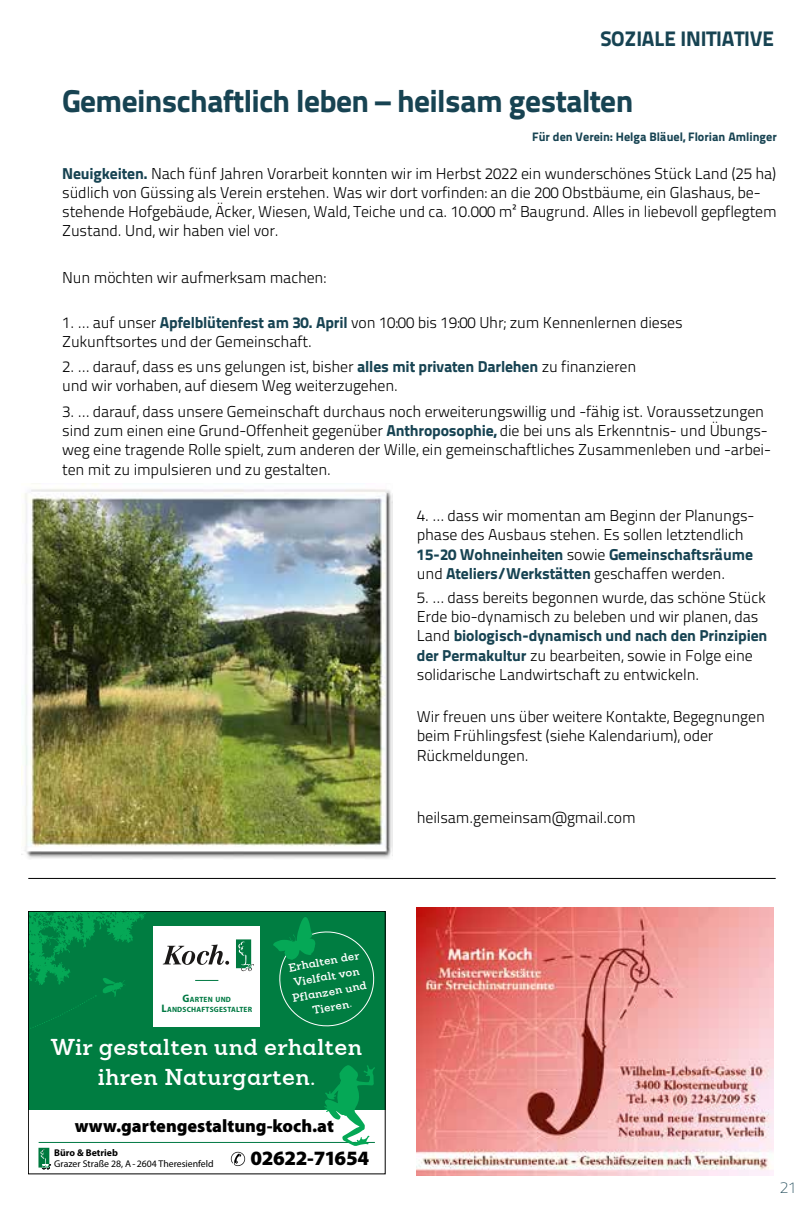
<style>
.page{position:relative;width:804px;height:1206px;background:#fff}
.page>*{position:absolute;margin:0;border:0;box-sizing:border-box;transform-origin:0 0}
.t1{font:800 31.5px "Titillium Text 22 L";letter-spacing:-.02em;color:#174352}
.t2{font:600 22.4px/30.1px "Sanchez W03";letter-spacing:.02em;color:#fff;text-align:center;scale:1.04 1}
.t3{font:800 21px "Titillium Text 22 L";letter-spacing:-.01em;color:#174352}
.t4{font:900 20.47px "Myriad Pro";letter-spacing:-.02em;color:#000}
.t5{font:900 18.03px "Myriad Pro";color:#000}
.t6{font:300 15.75px/19.2px "Titillium Text 22 L";letter-spacing:-.01em;color:#000}
.t7{font:100 15.75px "Titillium Text 22 L";color:#174352}
.t8{font:800 12.25px "Titillium Text 22 L";color:#174352}
.t9{font:600 11.03px/15.4px "Sanchez W03";color:#fff;text-align:center;scale:1.04 1}
.t10{font:9.8px "Myriad Pro";color:#000}
.t11{font:700 9.8px "Myriad Pro";color:#000}
.t12{font:700 semi-condensed 7.7px/10.2px "Myriad Pro";letter-spacing:.03em;color:#007943;text-align:center;scale:1.04 1}
.s1{font-weight:800;color:#174352}
.s2{font-size:10.85px}
</style>
<div class="page">
<img style="left:21px;top:483px;width:371px;height:376px">
<div style="left:28px;top:911px;width:357px;height:198px;background:#007d41"></div>
<div style="left:153px;top:926px;width:107px;height:100px;background:#fff"></div>
<svg style="left:236px;top:939px;width:18px;height:32px"></svg>
<div style="left:39px;top:1148px;width:10px;height:19px;border:1px solid #007a3f"></div>
<svg style="left:40px;top:1149px;width:11px;height:20px"></svg>
<svg style="left:231px;top:1151px;width:14px;height:15px"></svg>
<svg style="left:30px;top:913px;width:199px;height:116px"></svg>
<hr style="left:39px;top:1142px;width:336px;height:1px;background:#007943">
<svg style="left:324px;top:1065px;width:51px;height:81px"></svg>
<div style="left:28px;top:911px;width:357px;height:263px;border:1px solid #000"></div>
<svg style="left:273px;top:917px;width:102px;height:110px"></svg>
<img style="left:416px;top:907px;width:357px;height:268px">
<hr style="left:28px;top:878px;width:747px;height:1px;background:#000">
<h3 class="t3" style="left:600px;top:22px;width:175px">SOZIALE INITIATIVE</h3>
<h1 class="t1" style="left:62px;top:76px;width:572px">Gemeinschaftlich leben – heilsam gestalten</h1>
<p class="t8" style="left:532px;top:127px;width:246px">Für den Verein: Helga Bläuel, Florian Amlinger</p>
<p class="t6" style="left:62px;top:163px;width:716px"><span class="s1">Neuigkeiten.</span> Nach fünf Jahren Vorarbeit konnten wir im Herbst 2022 ein wunderschönes Stück Land (25 ha) südlich von Güssing als Verein erstehen. Was wir dort vorfinden: an die 200 Obstbäume, ein Glashaus, be&shy;stehende Hofgebäude, Äcker, Wiesen, Wald, Teiche und ca. 10.000 m² Baugrund. Alles in liebevoll gepflegtem Zustand. Und, wir haben viel vor.</p>
<p class="t6" style="left:62px;top:267px;width:265px">Nun möchten wir aufmerksam machen:</p>
<p class="t6" style="left:62px;top:311px;width:622px">1. … auf unser <span class="s1">Apfelblütenfest am 30. April</span> von 10:00 bis 19:00 Uhr; zum Kennenlernen dieses<br>Zukunftsortes und der Gemeinschaft.</p>
<p class="t6" style="left:62px;top:356px;width:575px">2. … darauf, dass es uns gelungen ist, bisher <span class="s1">alles mit privaten Darlehen</span> zu finanzieren und wir vorhaben, auf diesem Weg weiterzugehen.</p>
<p class="t6" style="left:62px;top:401px;width:710px">3. … darauf, dass unsere Gemeinschaft durchaus noch erweiterungswillig und -fähig ist. Voraussetzungen sind zum einen eine Grund-Offenheit gegenüber <span class="s1">Anthroposophie,</span> die bei uns als Erkenntnis- und Übungs&shy;weg eine tragende Rolle spielt, zum anderen der Wille, ein gemeinschaftliches Zusammenleben und -arbei&shy;ten mit zu impulsieren und zu gestalten.</p>
<p class="t6" style="left:417px;top:505px;width:339px">4. … dass wir momentan am Beginn der Planungs&shy;phase des Ausbaus stehen. Es sollen letztendlich <span class="s1">15-20 Wohneinheiten</span> sowie <span class="s1">Gemeinschaftsräume </span>und <span class="s1">Ateliers/Werkstätten</span> geschaffen werden.</p>
<p class="t6" style="left:417px;top:587px;width:352px">5. … dass bereits begonnen wurde, das schöne Stück Erde bio-dynamisch zu beleben und wir planen, das Land <span class="s1">biologisch-dynamisch und nach den Prinzipien der Permakultur</span> zu bearbeiten, sowie in Folge eine solidarische Landwirtschaft zu entwickeln.</p>
<p class="t6" style="left:417px;top:706px;width:349px">Wir freuen uns über weitere Kontakte, Begegnungen beim Frühlingsfest (siehe Kalendarium), oder<br>Rückmeldungen.</p>
<p class="t6" style="left:417px;top:807px;width:220px">heilsam.gemeinsam@gmail.com</p>
<p class="t12" style="left:161px;top:993px;width:89px"><span class="s2">G</span>ARTEN UND<br><span class="s2">L</span>ANDSCHAFTSGESTALTER</p>
<p class="t9" style="left:286px;top:960px;width:74px;rotate:-10deg">Erhalten der<br>Vielfalt von<br>Pflanzen und<br>Tieren.</p>
<h2 class="t2" style="left:51px;top:1031px;width:300px">Wir gestalten und erhalten ihren Naturgarten.</h2>
<p class="t5" style="left:75px;top:1113px;width:261px">www.gartengestaltung-koch.at</p>
<p class="t11" style="left:54px;top:1146px;width:65px">Büro &amp; Betrieb</p>
<p class="t10" style="left:54px;top:1157px;width:161px">Grazer Straße 28, A-2604 Theresienfeld</p>
<p class="t4" style="left:250px;top:1144px;width:120px">02622-71654</p>
<p class="t7" style="left:779px;top:1176px;width:19px">21</p>
</div>
